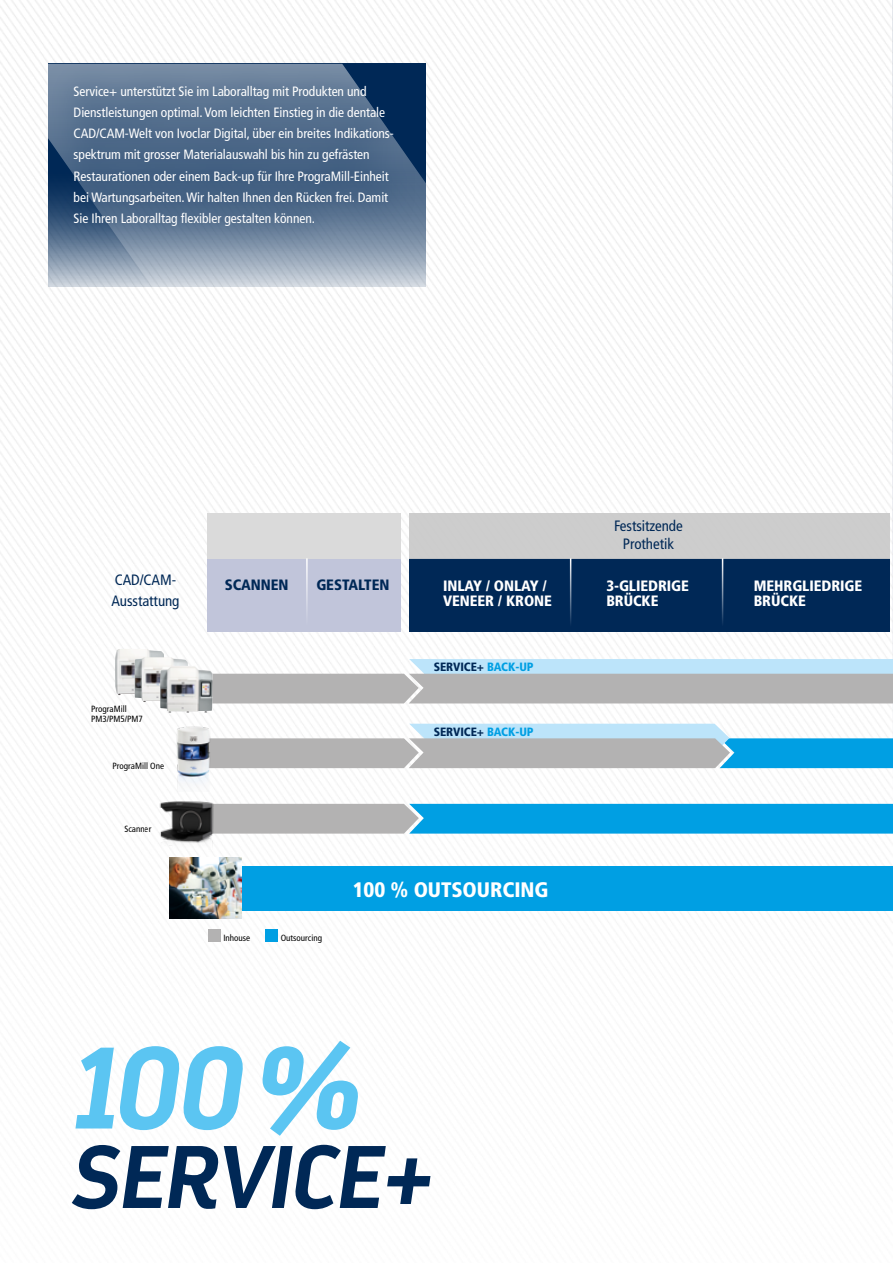
<style>
.page{position:relative;width:893px;height:1263px;background:#fff}
.page>*{position:absolute;margin:0;border:0;box-sizing:border-box;transform-origin:0 0}
.t1{font:italic 700 115.5px "Darwin Alt";color:#5bc5f2}
.t2{font:italic 700 88.5px "Darwin Alt";letter-spacing:-.005em;color:#002856}
.t3{font:900 condensed 21px "Frutiger";letter-spacing:-.005em;color:#fff}
.t4{font:900 condensed 15px/15px "Frutiger";letter-spacing:-.005em;color:#fff}
.t5{font:condensed 15px/18px "Frutiger";letter-spacing:-.005em;color:#002856;text-align:center}
.t6{font:900 condensed 15px "Frutiger";letter-spacing:-.005em;color:#002856}
.t7{font:condensed 13.5px/21.3px "Frutiger";letter-spacing:-.005em;color:#fff}
.t8{font:900 condensed 12px "Frutiger";letter-spacing:-.005em;color:#002856}
.t9{font:condensed 9px/10.8px "Frutiger";color:#000}
.s1{color:#009fe3}
</style>
<div class="page">
<img style="left:0;top:0;width:893px;height:919px">
<svg style="left:48px;top:64px;width:377px;height:223px;background:#9dabbc"></svg>
<svg style="left:46px;top:59px;width:370px;height:193px;background:#546e8d"></svg>
<div style="left:207px;top:558px;width:194px;height:74px;background:#c1c5da"></div>
<div style="left:207px;top:513px;width:194px;height:45px;background:#dadada"></div>
<div style="left:409px;top:558px;width:481px;height:74px;background:#002856"></div>
<div style="left:207px;top:866px;width:686px;height:44px;background:#009fe3"></div>
<div style="left:409px;top:513px;width:481px;height:45px;background:#cacaca"></div>
<svg style="left:227px;top:724px;width:666px;height:44px"></svg>
<img style="left:156px;top:717px;width:71px;height:60px">
<img style="left:170px;top:857px;width:71px;height:61px">
<hr style="left:570px;top:558px;width:1px;height:72px;background:#fff">
<hr style="left:306px;top:558px;width:2px;height:72px;background:#fff">
<hr style="left:722px;top:558px;width:1px;height:72px;background:#fff">
<svg style="left:233px;top:804px;width:660px;height:30px;background:#35a6d6"></svg>
<img style="left:145px;top:777px;width:88px;height:87px">
<svg style="left:207px;top:659px;width:686px;height:44px;background:#bcc5ca"></svg>
<img style="left:115px;top:649px;width:44px;height:46px">
<img style="left:135px;top:657px;width:53px;height:45px">
<img style="left:160px;top:666px;width:52px;height:46px">
<div style="left:208px;top:929px;width:13px;height:13px;background:#b3b2b2"></div>
<div style="left:265px;top:929px;width:13px;height:13px;background:#009fe3"></div>
<p class="t7" style="left:74px;top:80px;width:322px">Service+ unterstützt Sie im Laboralltag mit Produkten und Dienstleistungen optimal. Vom leichten Einstieg in die dentale CAD/CAM-Welt von Ivoclar Digital, über ein breites Indikations&shy;spektrum mit grosser Materialauswahl bis hin zu gefrästen Restaurationen oder einem Back-up für Ihre PrograMill-Einheit bei Wartungsarbeiten. Wir halten Ihnen den Rücken frei. Damit Sie Ihren Laboralltag flexibler gestalten können.</p>
<p class="t5" style="left:614px;top:517px;width:70px">Festsitzende<br>Prothetik</p>
<p class="t5" style="left:111px;top:569px;width:70px;line-height:21.3px;text-align:left">CAD/CAM-<br>Ausstattung</p>
<p class="t9" style="left:91px;top:703px;width:53px">PrograMill<br>PM3/PM5/PM7</p>
<p class="t9" style="left:113px;top:760px;width:53px">PrograMill One</p>
<p class="t9" style="left:124px;top:824px;width:28px">Scanner</p>
<p class="t6" style="left:225px;top:576px;width:65px">SCANNEN</p>
<p class="t6" style="left:316px;top:576px;width:75px">GESTALTEN</p>
<p class="t4" style="left:443px;top:578px;width:110px">INLAY / ONLAY /<br>VENEER / KRONE</p>
<p class="t4" style="left:606px;top:578px;width:84px">3-GLIEDRIGE<br>BRÜCKE</p>
<p class="t4" style="left:754px;top:578px;width:110px">MEHRGLIEDRIGE<br>BRÜCKE</p>
<p class="t8" style="left:434px;top:660px;width:101px">SERVICE+ <span class="s1">BACK-UP</span></p>
<p class="t8" style="left:434px;top:724px;width:101px">SERVICE+ <span class="s1">BACK-UP</span></p>
<p class="t9" style="left:223px;top:933px;width:28px">Inhouse</p>
<p class="t9" style="left:281px;top:933px;width:43px">Outsourcing</p>
<h3 class="t3" style="left:353px;top:877px;width:197px">100 % OUTSOURCING</h3>
<h1 class="t1" style="left:73px;top:1017px;width:287px">100%</h1>
<h2 class="t2" style="left:66px;top:1123px;width:365px">SERVICE+</h2>
</div>
